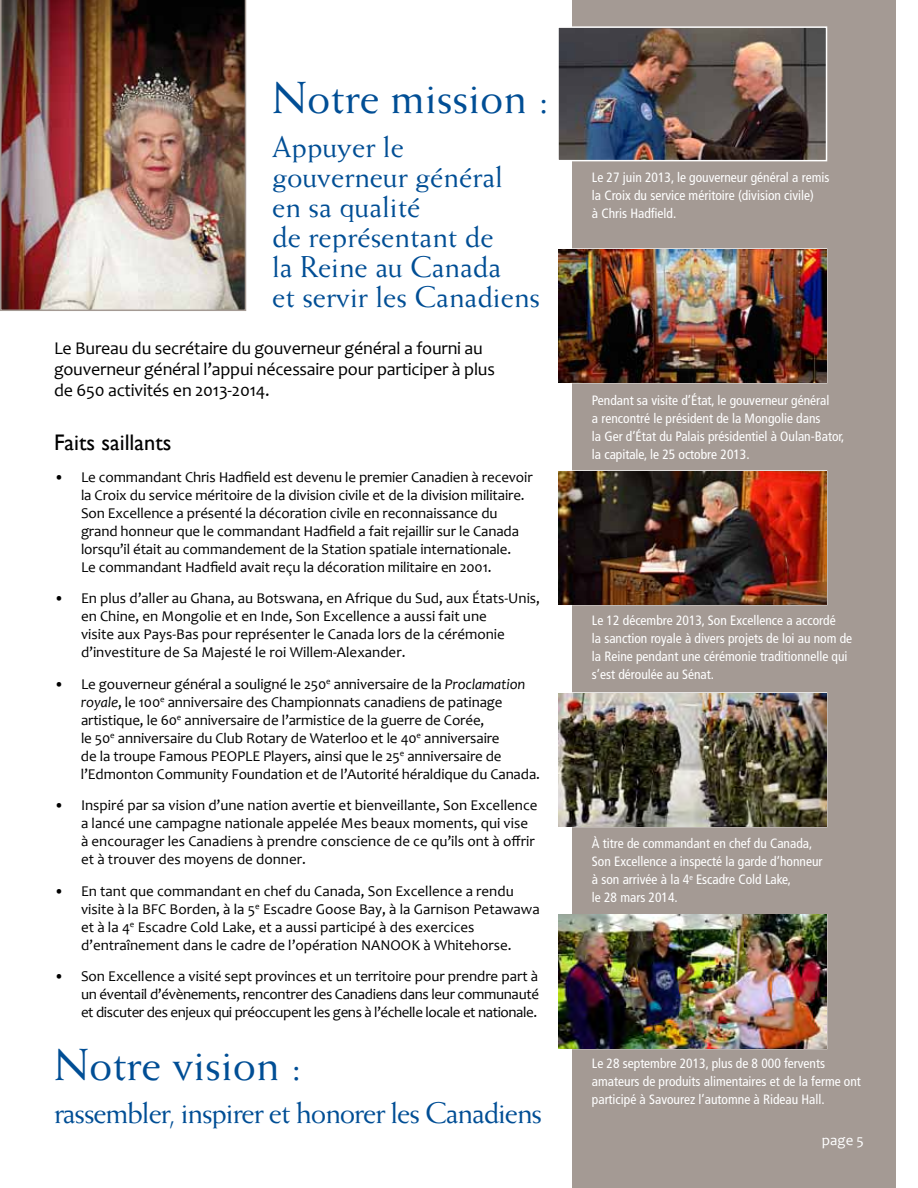
<style>
.page{position:relative;width:918px;height:1188px;background:#fff}
.page>*{position:absolute;margin:0;border:0;box-sizing:border-box;transform-origin:0 0}
.para{font:45px "Weiss Std";color:#004e95}
.para-2{font:30px/30px "Weiss Std";color:#004e95}
.para-3{font:30px "Weiss Std";letter-spacing:-.035em;color:#004e95}
.t1{font:22.5px "Gill Sans";color:#000}
.Intro_para_2{font:18px/21px "Candara";letter-spacing:-.01em;color:#000}
.t2{font:15px/18px "Candara";letter-spacing:-.01em;color:#000}
.page{font:15px "Candara";color:#fff}
.t3{font:condensed 13.5px/18px "Frutiger LT Std";color:#fff}
.s1{font-style:italic}
</style>
<div class="page">
<div style="left:572px;top:0;width:324px;height:1188px;background:#a49a94"></div>
<img style="left:0;top:0;width:246px;height:311px">
<img style="left:560px;top:29px;width:264px;height:129px">
<div style="left:557px;top:26px;width:270px;height:135px;border:2px solid #fff"></div>
<img style="left:558px;top:249px;width:269px;height:134px">
<img style="left:558px;top:471px;width:269px;height:134px">
<img style="left:558px;top:693px;width:269px;height:134px">
<img style="left:558px;top:915px;width:269px;height:133px">
<p class="para" style="left:272px;top:72px;width:279px">Notre mission :</p>
<p class="para-2" style="left:272px;top:131px;width:270px">Appuyer le gouverneur général<br>en sa qualité<br>de représentant de<br>la Reine au Canada<br>et servir les Canadiens</p>
<p class="Intro_para_2" style="left:54px;top:338px;width:442px">Le Bureau du secrétaire du gouverneur général a fourni au gouverneur général l’appui nécessaire pour participer à plus de 650 activités en 2013-2014.</p>
<h2 class="t1" style="left:54px;top:429px;width:119px">Faits saillants</h2>
<p class="t2" style="left:81px;top:468px;width:453px;text-indent:-27px">• Le commandant Chris Hadfield est devenu le premier Canadien à recevoir la Croix du service méritoire de la division civile et de la division militaire.<br>Son Excellence a présenté la décoration civile en reconnaissance du grand honneur que le commandant Hadfield a fait rejaillir sur le Canada lorsqu’il était au commandement de la Station spatiale internationale.<br>Le commandant Hadfield avait reçu la décoration militaire en 2001.</p>
<p class="t2" style="left:81px;top:589px;width:461px;text-indent:-27px">• En plus d’aller au Ghana, au Botswana, en Afrique du Sud, aux États-Unis, en Chine, en Mongolie et en Inde, Son Excellence a aussi fait une<br>visite aux Pays-Bas pour représenter le Canada lors de la cérémonie d’investiture de Sa Majesté le roi Willem-Alexander.</p>
<p class="t2" style="left:81px;top:675px;width:461px;text-indent:-27px">• Le gouverneur général a souligné le 250<sup>e</sup> anniversaire de la <span class="s1">Proclamation royale</span>, le 100<sup>e</sup> anniversaire des Championnats canadiens de patinage artistique, le 60<sup>e</sup> anniversaire de l’armistice de la guerre de Corée,<br>le 50<sup>e</sup> anniversaire du Club Rotary de Waterloo et le 40<sup>e</sup> anniversaire<br>de la troupe Famous PEOPLE Players, ainsi que le 25<sup>e</sup> anniversaire de l’Edmonton Community Foundation et de l’Autorité héraldique du Canada.</p>
<p class="t2" style="left:81px;top:796px;width:458px;text-indent:-27px">• Inspiré par sa vision d’une nation avertie et bienveillante, Son Excellence a lancé une campagne nationale appelée Mes beaux moments, qui vise à encourager les Canadiens à prendre conscience de ce qu’ils ont à offrir et à trouver des moyens de donner.</p>
<p class="t2" style="left:81px;top:882px;width:460px;text-indent:-27px">• En tant que commandant en chef du Canada, Son Excellence a rendu visite à la BFC Borden, à la 5<sup>e</sup> Escadre Goose Bay, à la Garnison Petawawa et à la 4<sup>e</sup> Escadre Cold Lake, et a aussi participé à des exercices d’entraînement dans le cadre de l’opération NANOOK à Whitehorse.</p>
<p class="t2" style="left:81px;top:967px;width:460px;text-align:justify;text-indent:-27px">• Son Excellence a visité sept provinces et un territoire pour prendre part à un éventail d’évènements, rencontrer des Canadiens dans leur communauté et discuter des enjeux qui préoccupent les gens à l’échelle locale et nationale.</p>
<p class="para" style="left:54px;top:1038px;width:249px">Notre vision :</p>
<p class="para-3" style="left:54px;top:1096px;width:490px">rassembler, inspirer et honorer les Canadiens</p>
<p class="t3" style="left:592px;top:169px;width:239px">Le 27 juin 2013, le gouverneur général a remis la Croix du service méritoire (division civile)<br>à Chris Hadfield.</p>
<p class="t3" style="left:592px;top:391px;width:254px">Pendant sa visite d’État, le gouverneur général<br>a rencontré le président de la Mongolie dans<br>la Ger d’État du Palais présidentiel à Oulan-Bator, la capitale, le 25 octobre 2013.</p>
<p class="t3" style="left:592px;top:611px;width:262px">Le 12 décembre 2013, Son Excellence a accordé<br>la sanction royale à divers projets de loi au nom de la Reine pendant une cérémonie traditionnelle qui s’est déroulée au Sénat.</p>
<p class="t3" style="left:592px;top:835px;width:232px">À titre de commandant en chef du Canada, Son Excellence a inspecté la garde d’honneur à son arrivée à la 4<sup>e</sup> Escadre Cold Lake,<br>le 28 mars 2014.</p>
<p class="t3" style="left:592px;top:1054px;width:271px">Le 28 septembre 2013, plus de 8 000 fervents amateurs de produits alimentaires et de la ferme ont participé à Savourez l’automne à Rideau Hall.</p>
<p class="page" style="left:822px;top:1131px;width:44px">page 5</p>
</div>
